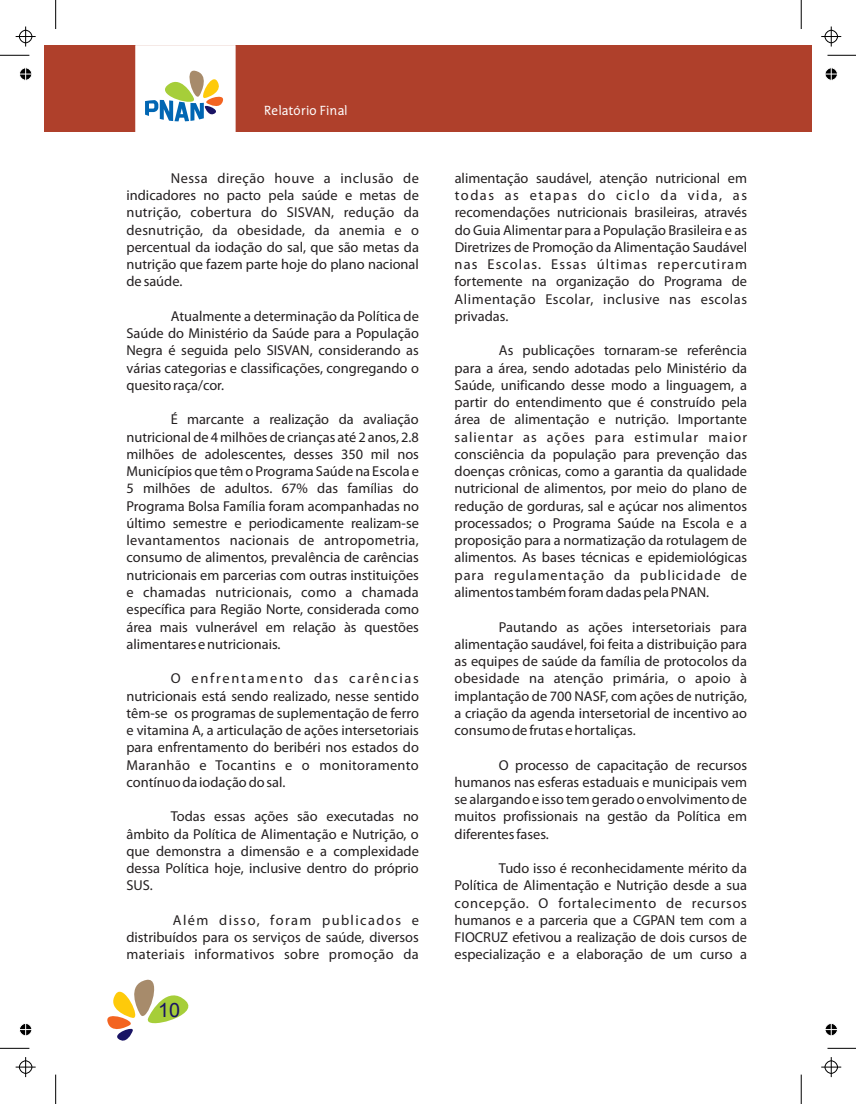
<style>
.page{position:relative;width:856px;height:1104px;background:#fff}
.page>*{position:absolute;margin:0;border:0;box-sizing:border-box;transform-origin:0 0}
.t1{font:19.75px "Arial";color:#191364}
.t2{font:14.38px/17.2px "Myriad Pro";color:#231f20;text-align:justify}
.t3{font:13.5px "Edifice Classic";color:#fff}
</style>
<div class="page">
<svg style="left:107px;top:979px;width:81px;height:61px"></svg>
<div style="left:44px;top:46px;width:767px;height:86px;background:#af402b"></div>
<svg style="left:135px;top:45px;width:101px;height:87px;background:#e2e7e1"></svg>
<svg style="left:0;top:1048px;width:29px;height:1px"></svg>
<svg style="left:55px;top:1074px;width:1px;height:29px"></svg>
<svg style="left:0;top:55px;width:29px;height:1px"></svg>
<svg style="left:55px;top:0;width:1px;height:29px"></svg>
<svg style="left:827px;top:55px;width:28px;height:1px"></svg>
<svg style="left:800px;top:0;width:1px;height:29px"></svg>
<svg style="left:827px;top:1048px;width:28px;height:1px"></svg>
<svg style="left:800px;top:1074px;width:1px;height:29px"></svg>
<svg style="left:16px;top:1057px;width:20px;height:20px"></svg>
<svg style="left:16px;top:27px;width:20px;height:20px"></svg>
<svg style="left:821px;top:27px;width:20px;height:20px"></svg>
<svg style="left:821px;top:1057px;width:20px;height:20px"></svg>
<svg style="left:19px;top:1023px;width:13px;height:13px"></svg>
<svg style="left:19px;top:67px;width:13px;height:14px"></svg>
<svg style="left:825px;top:68px;width:13px;height:13px"></svg>
<svg style="left:825px;top:1023px;width:12px;height:13px"></svg>
<p class="t3" style="left:264px;top:105px;width:85px">Relatório Final</p>
<p class="t2" style="left:126px;top:170px;width:294px;text-indent:44px">Nessa direção houve a inclusão de indicadores no pacto pela saúde e metas de nutrição, cobertura do SISVAN, redução da desnutrição, da obesidade, da anemia e o percentual da iodação do sal, que são metas da nutrição que fazem parte hoje do plano nacional de saúde.</p>
<p class="t2" style="left:126px;top:308px;width:294px;text-indent:44px">Atualmente a determinação da Política de Saúde do Ministério da Saúde para a População Negra é seguida pelo SISVAN, considerando as várias categorias e classificações, congregando o quesito raça/cor.</p>
<p class="t2" style="left:126px;top:412px;width:294px;text-indent:44px">É marcante a realização da avaliação nutricional de 4 milhões de crianças até 2 anos, 2.8 milhões de adolescentes, desses 350 mil nos Municípios que têm o Programa Saúde na Escola e 5 milhões de adultos. 67% das famílias do Programa Bolsa Família foram acompanhadas no último semestre e periodicamente realizam-se levantamentos nacionais de antropometria, consumo de alimentos, prevalência de carências nutricionais em parcerias com outras instituições e chamadas nutricionais, como a chamada específica para Região Norte, considerada como área mais vulnerável em relação às questões alimentares e nutricionais.</p>
<p class="t2" style="left:126px;top:671px;width:294px;text-indent:44px">O enfrentamento das carências nutricionais está sendo realizado, nesse sentido têm-se os programas de suplementação de ferro e vitamina A, a articulação de ações intersetoriais para enfrentamento do beribéri nos estados do Maranhão e Tocantins e o monitoramento contínuo da iodação do sal.</p>
<p class="t2" style="left:126px;top:809px;width:294px;text-indent:44px">Todas essas ações são executadas no âmbito da Política de Alimentação e Nutrição, o que demonstra a dimensão e a complexidade dessa Política hoje, inclusive dentro do próprio SUS.</p>
<p class="t2" style="left:126px;top:912px;width:294px;text-indent:46px">Além disso, foram publicados e distribuídos para os serviços de saúde, diversos materiais informativos sobre promoção da</p>
<h1 class="t1" style="left:158px;top:1002px;width:23px">10</h1>
<p class="t2" style="left:454px;top:170px;width:294px">alimentação saudável, atenção nutricional em todas as etapas do ciclo da vida, as recomendações nutricionais brasileiras, através do Guia Alimentar para a População Brasileira e as Diretrizes de Promoção da Alimentação Saudável nas Escolas. Essas últimas repercutiram fortemente na organização do Programa de Alimentação Escolar, inclusive nas escolas privadas.</p>
<p class="t2" style="left:454px;top:343px;width:294px;text-indent:44px">As publicações tornaram-se referência para a área, sendo adotadas pelo Ministério da Saúde, unificando desse modo a linguagem, a partir do entendimento que é construído pela área de alimentação e nutrição. Importante salientar as ações para estimular maior consciência da população para prevenção das doenças crônicas, como a garantia da qualidade nutricional de alimentos, por meio do plano de redução de gorduras, sal e açúcar nos alimentos processados; o Programa Saúde na Escola e a proposição para a normatização da rotulagem de alimentos. As bases técnicas e epidemiológicas para regulamentação da publicidade de alimentos também foram dadas pela PNAN.</p>
<p class="t2" style="left:454px;top:619px;width:294px;text-indent:44px">Pautando as ações intersetoriais para alimentação saudável, foi feita a distribuição para as equipes de saúde da família de protocolos da obesidade na atenção primária, o apoio à implantação de 700 NASF, com ações de nutrição, a criação da agenda intersetorial de incentivo ao consumo de frutas e hortaliças.</p>
<p class="t2" style="left:454px;top:757px;width:294px;text-indent:44px">O processo de capacitação de recursos humanos nas esferas estaduais e municipais vem se alargando e isso tem gerado o envolvimento de muitos profissionais na gestão da Política em diferentes fases.</p>
<p class="t2" style="left:454px;top:860px;width:294px;text-indent:44px">Tudo isso é reconhecidamente mérito da Política de Alimentação e Nutrição desde a sua concepção. O fortalecimento de recursos humanos e a parceria que a CGPAN tem com a FIOCRUZ efetivou a realização de dois cursos de especialização e a elaboração de um curso a</p>
</div>
